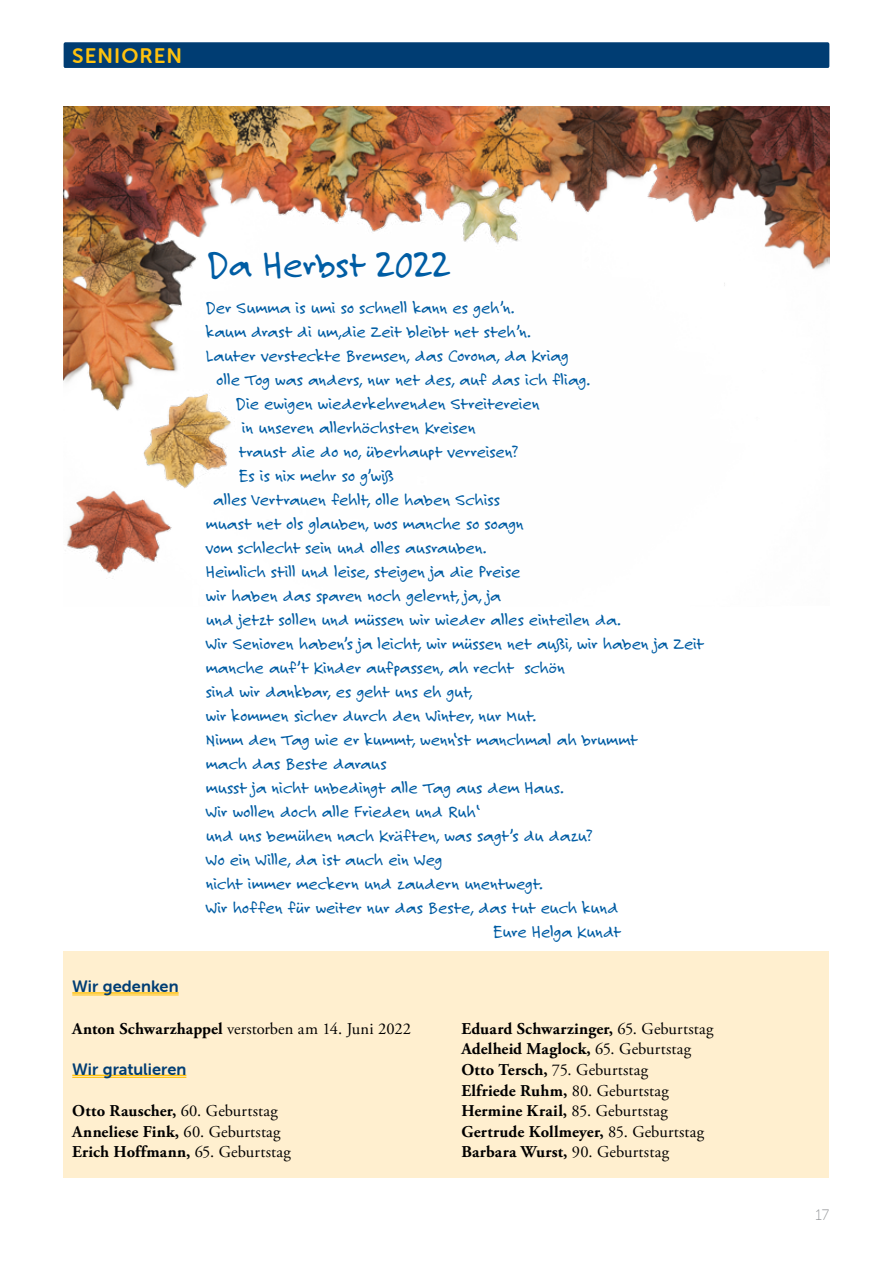
<style>
.page{position:relative;width:893px;height:1263px;background:#fff}
.page>*{position:absolute;margin:0;border:0;box-sizing:border-box;transform-origin:0 0}
.t1{font:39px "Felt Tip Roman";letter-spacing:.005em;color:#005da4}
.t2{font:21px "Museo Sans Rounded 700";letter-spacing:.05em;color:#ffc20e}
.t3{font:18px "Felt Tip Roman";letter-spacing:-.005em;color:#005da4}
.t4{font:700 16.5px/20.5px "Adobe Garamond Pro";letter-spacing:.01em;color:#000}
.t5{font:16.5px "Adobe Garamond Pro";color:#000}
.t6{font:16.5px "Museo Sans Rounded 700";letter-spacing:.005em;color:#003d73}
.t7{font:15px "Museo Sans Rounded 100";color:#939598}
.s1{font-weight:700}
.s2{font-weight:400}
</style>
<div class="page">
<img style="left:64px;top:106px;width:765px;height:468px">
<div style="left:64px;top:43px;width:765px;height:25px;background:#003d73"></div>
<div style="left:64px;top:951px;width:765px;height:227px;background:#ffefcf"></div>
<hr style="left:72px;top:992px;width:107px;height:2px;background:#ffc20e">
<hr style="left:72px;top:995px;width:107px;height:1px;background:#ffc20e">
<hr style="left:72px;top:1075px;width:114px;height:1px;background:#ffc20e">
<hr style="left:72px;top:1077px;width:114px;height:1px;background:#ffc20e">
<p class="t2" style="left:72px;top:44px;width:186px">THEMENBEREICH</p>
<p class="t2" style="left:72px;top:44px;width:111px">SENIOREN</p>
<h1 class="t1" style="left:207px;top:239px;width:245px">Da Herbst 2022</h1>
<p class="t3" style="left:206px;top:296px;width:310px">Der Summa is umi so schnell kann es geh’n.</p>
<p class="t3" style="left:206px;top:320px;width:327px">kaum drast di um,die Zeit bleibt net steh’n.</p>
<p class="t3" style="left:206px;top:344px;width:365px">Lauter versteckte Bremsen, das Corona, da Kriag</p>
<p class="t3" style="left:216px;top:368px;width:376px">olle Tog was anders, nur net des, auf das ich fliag.</p>
<p class="t3" style="left:236px;top:392px;width:305px">Die ewigen wiederkehrenden Streitereien</p>
<p class="t3" style="left:242px;top:416px;width:236px">in unseren allerhöchsten Kreisen</p>
<p class="t3" style="left:239px;top:440px;width:281px">traust die do no, überhaupt verreisen?</p>
<p class="t3" style="left:239px;top:464px;width:157px">Es is nix mehr so g’wiß</p>
<p class="t3" style="left:213px;top:488px;width:288px">alles Vertrauen fehlt, olle haben Schiss</p>
<p class="t3" style="left:206px;top:512px;width:320px">muast net ols glauben, wos manche so soagn</p>
<p class="t3" style="left:206px;top:536px;width:283px">vom schlecht sein und olles ausrauben.</p>
<p class="t3" style="left:206px;top:560px;width:316px">Heimlich still und leise, steigen ja die Preise</p>
<p class="t3" style="left:206px;top:584px;width:297px">wir haben das sparen noch gelernt, ja, ja</p>
<p class="t3" style="left:206px;top:608px;width:417px">und jetzt sollen und müssen wir wieder alles einteilen da.</p>
<p class="t3" style="left:206px;top:632px;width:500px">Wir Senioren haben’s ja leicht, wir müssen net außi, wir haben ja Zeit</p>
<p class="t3" style="left:206px;top:656px;width:361px">manche auf’t Kinder aufpassen, ah recht schön</p>
<p class="t3" style="left:206px;top:680px;width:268px">sind wir dankbar, es geht uns eh gut,</p>
<p class="t3" style="left:206px;top:703px;width:332px">wir kommen sicher durch den Winter, nur Mut.</p>
<p class="t3" style="left:206px;top:727px;width:433px">Nimm den Tag wie er kummt, wenn‘st manchmal ah brummt</p>
<p class="t3" style="left:206px;top:751px;width:182px">mach das Beste daraus</p>
<p class="t3" style="left:206px;top:775px;width:360px">musst ja nicht unbedingt alle Tag aus dem Haus.</p>
<p class="t3" style="left:206px;top:799px;width:276px">Wir wollen doch alle Frieden und Ruh‘</p>
<p class="t3" style="left:206px;top:823px;width:388px">und uns bemühen nach Kräften, was sagt’s du dazu?</p>
<p class="t3" style="left:206px;top:847px;width:238px">Wo ein Wille, da ist auch ein Weg</p>
<p class="t3" style="left:206px;top:871px;width:339px">nicht immer meckern und zaudern unentwegt.</p>
<p class="t3" style="left:206px;top:895px;width:414px">Wir hoffen für weiter nur das Beste, das tut euch kund</p>
<p class="t3" style="left:493px;top:919px;width:129px">Eure Helga Kundt</p>
<p class="t6" style="left:72px;top:977px;width:108px">Wir gedenken</p>
<p class="t5" style="left:72px;top:1018px;width:340px"><span class="s1">Anton Schwarzhappel</span> verstorben am 14. Juni 2022</p>
<p class="t6" style="left:72px;top:1060px;width:116px">Wir gratulieren</p>
<p class="t4" style="left:72px;top:1101px;width:220px">Otto Rauscher, <span class="s2">60. Geburtstag<br></span>Anneliese Fink, <span class="s2">60. Geburtstag<br></span>Erich Hoffmann, <span class="s2">65. Geburtstag</span></p>
<p class="t4" style="left:461px;top:1018px;width:254px">Eduard Schwarzinger, <span class="s2">65. Geburtstag<br></span>Adelheid Maglock, <span class="s2">65. Geburtstag<br></span>Otto Tersch, <span class="s2">75. Geburtstag<br></span>Elfriede Ruhm, <span class="s2">80. Geburtstag<br></span>Hermine Krail, <span class="s2">85. Geburtstag<br></span>Gertrude Kollmeyer, <span class="s2">85. Geburtstag<br></span>Barbara Wurst, <span class="s2">90. Geburtstag</span></p>
<p class="t7" style="left:815px;top:1207px;width:15px">17</p>
</div>
